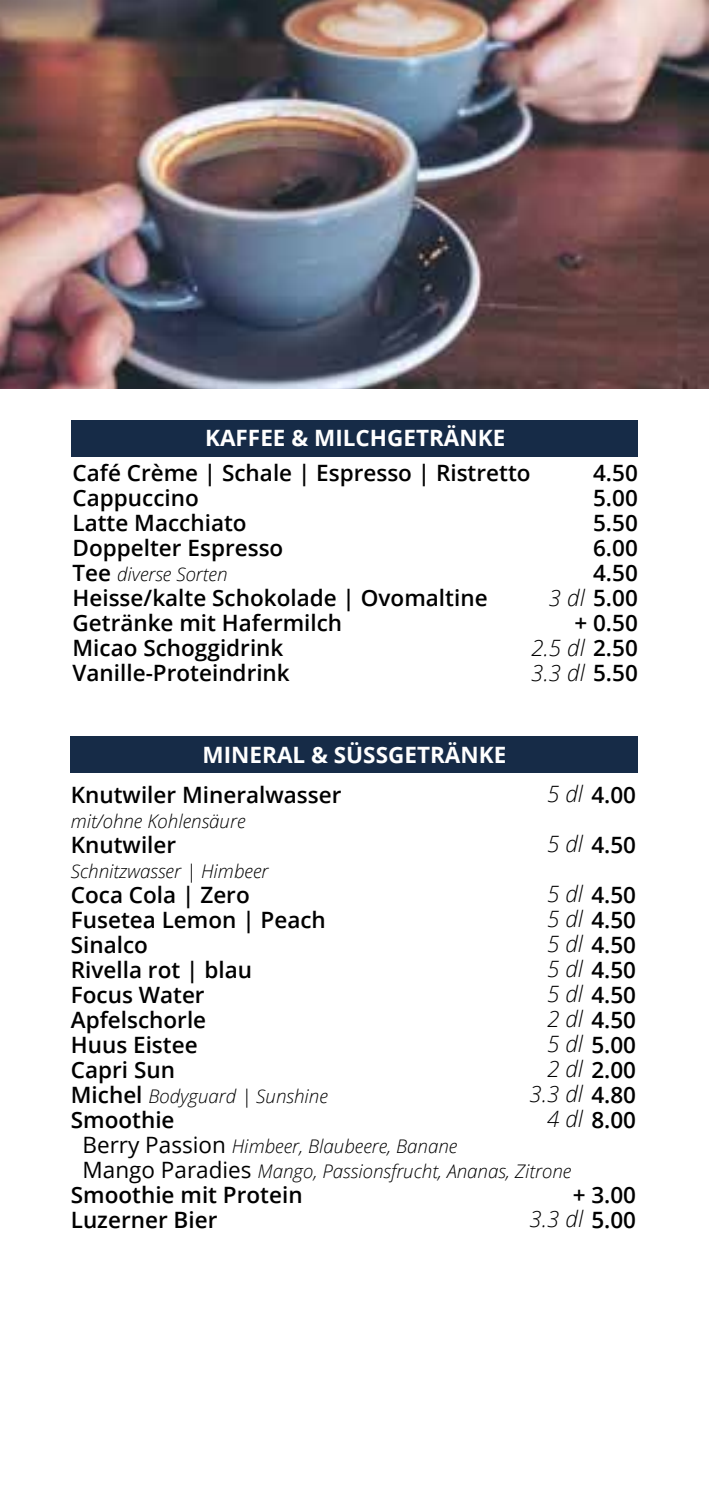
<style>
.page{position:relative;width:709px;height:1489px;background:#fff}
.page>*{position:absolute;margin:0;border:0;box-sizing:border-box;transform-origin:0 0}
.t1{font:600 22.5px/25px "Open Sans";color:#000}
.t2{font:700 22.5px "Open Sans";color:#fff}
.t3{font:italic 300 22.5px/25px "Open Sans";color:#000}
.t4{font:italic 300 18.75px/25px "Open Sans";color:#000}
.s1{font-weight:600;font-style:normal;font-size:22.5px}
.s2{font-weight:300;font-style:italic}
.s3{font-weight:600;font-style:normal}
.s4{font-weight:400;font-style:normal;font-size:22.5px}
</style>
<div class="page">
<img style="left:0;top:0;width:709px;height:388px">
<div style="left:71px;top:420px;width:566px;height:37px;background:#162b47"></div>
<div style="left:71px;top:736px;width:567px;height:36px;background:#162b47"></div>
<p class="t2" style="left:205px;top:422px;width:301px">KAFFEE &amp; MILCHGETRÄNKE</p>
<p class="t1" style="left:73px;top:459px;width:459px">Café Crème | Schale | Espresso | Ristretto<br>Cappuccino<br>Latte Macchiato<br>Doppelter Espresso</p>
<p class="t4" style="left:73px;top:560px;width:156px"><span class="s1">Tee</span> diverse Sorten</p>
<p class="t1" style="left:73px;top:584px;width:416px">Heisse/kalte Schokolade | Ovomaltine<br>Getränke mit Hafermilch<br>Micao Schoggidrink<br>Vanille-Proteindrink</p>
<p class="t1" style="left:549px;top:584px;width:90px"><span class="s2">3 dl</span> 5.00</p>
<p class="t1" style="left:593px;top:459px;width:46px;text-align:justify">4.50<br>5.00<br>5.50<br>6.00<br>4.50</p>
<p class="t1" style="left:574px;top:609px;width:65px">+ 0.50</p>
<p class="t3" style="left:531px;top:634px;width:108px">2.5 dl <span class="s3">2.50<br></span>3.3 dl <span class="s3">5.50</span></p>
<p class="t2" style="left:202px;top:739px;width:305px">MINERAL &amp; SÜSSGETRÄNKE</p>
<p class="t1" style="left:71px;top:782px;width:272px">Knutwiler Mineralwasser</p>
<p class="t4" style="left:71px;top:808px;width:176px">mit/ohne Kohlensäure</p>
<p class="t1" style="left:71px;top:832px;width:107px">Knutwiler</p>
<p class="t4" style="left:71px;top:858px;width:199px">Schnitzwasser | Himbeer</p>
<p class="t1" style="left:71px;top:882px;width:256px">Coca Cola | Zero<br>Fusetea Lemon | Peach<br>Sinalco<br>Rivella rot | blau<br>Focus Water<br>Apfelschorle<br>Huus Eistee<br>Capri Sun</p>
<p class="t4" style="left:71px;top:1083px;width:258px"><span class="s1">Michel</span> Bodyguard | Sunshine</p>
<p class="t1" style="left:71px;top:1107px;width:105px">Smoothie</p>
<p class="t4" style="left:82px;top:1133px;width:490px"><span class="s4">Berry Passion</span> Himbeer, Blaubeere, Banane<br><span class="s4">Mango Paradies</span> Mango, Passionsfrucht, Ananas, Zitrone</p>
<p class="t1" style="left:71px;top:1182px;width:233px">Smoothie mit Protein<br>Luzerner Bier</p>
<p class="t1" style="left:547px;top:782px;width:90px"><span class="s2">5 dl</span> 4.00</p>
<p class="t1" style="left:547px;top:832px;width:90px"><span class="s2">5 dl</span> 4.50</p>
<p class="t1" style="left:529px;top:882px;width:108px;text-align:right"><span class="s2">5 dl</span> 4.50<br><span class="s2">5 dl</span> 4.50<br><span class="s2">5 dl</span> 4.50<br><span class="s2">5 dl</span> 4.50<br><span class="s2">5 dl</span> 4.50<br><span class="s2">2 dl</span> 4.50<br><span class="s2">5 dl</span> 5.00<br><span class="s2">2 dl</span> 2.00<br><span class="s2">3.3 dl</span> 4.80<br><span class="s2">4 dl</span> 8.00</p>
<p class="t1" style="left:572px;top:1182px;width:65px">+ 3.00</p>
<p class="t3" style="left:529px;top:1205px;width:108px">3.3 dl <span class="s3">5.00</span></p>
</div>
